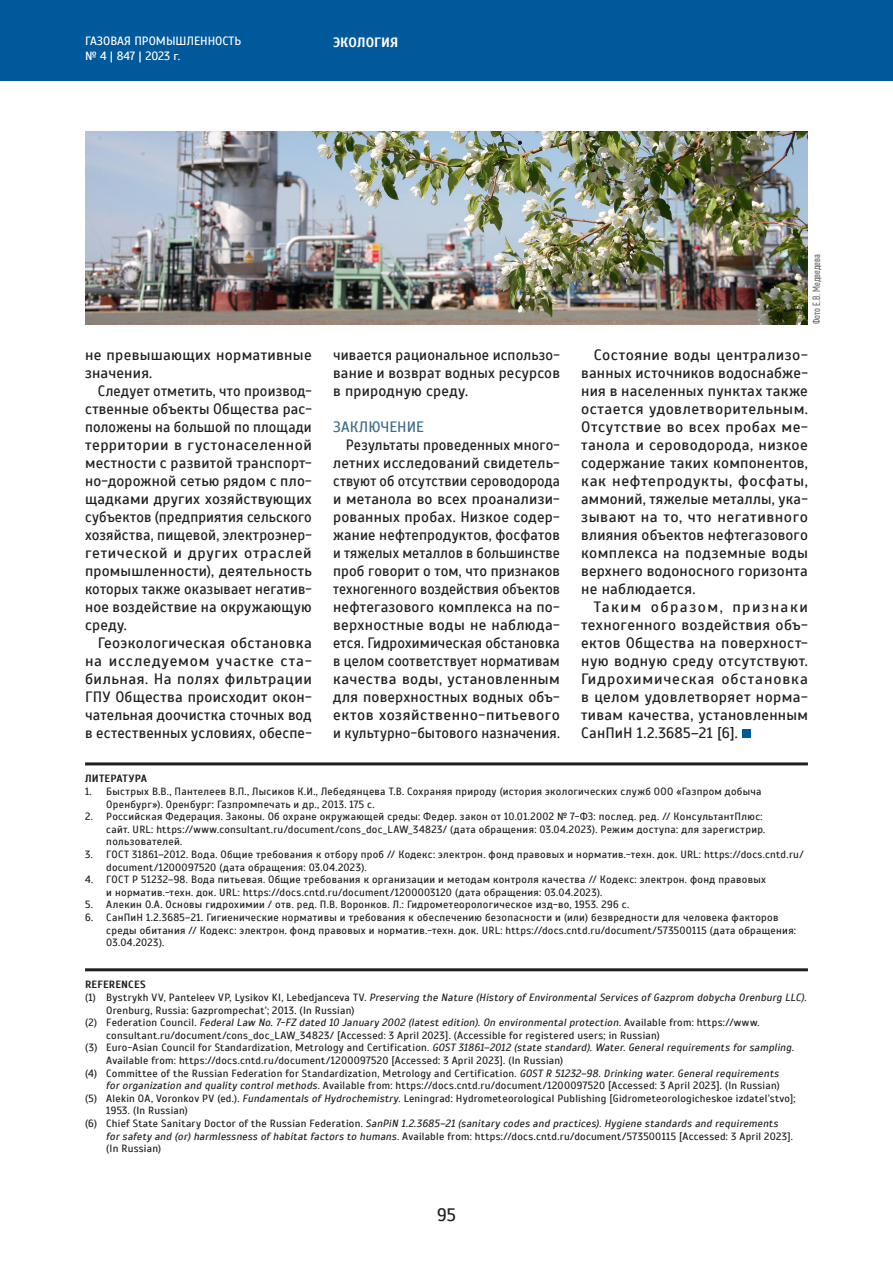
<style>
.page{position:relative;width:893px;height:1263px;background:#fff}
.page>*{position:absolute;margin:0;border:0;box-sizing:border-box;transform-origin:0 0}
.t1{font:18px "Scada";color:#231f20}
.text-main{font:15px/18px "Scada";letter-spacing:.015em;color:#231f20;text-align:justify;scale:.96 1}
.text-main-2{font:15px/18px "Scada";letter-spacing:.015em;color:#231f20;text-align:justify}
.podzag_нов{font:15px "Scada";letter-spacing:.005em;color:#3e6d8b}
.t2{font:700 13.5px "Scada";color:#fff}
.t3{font:12px/14.4px "Scada";color:#fff}
.t4{font:10.5px/12.6px "Scada";letter-spacing:.025em;color:#231f20}
.Literatura_zag{font:700 10.5px "Scada";letter-spacing:.02em;color:#231f20}
.podpis_foto2{font:10.5px "PF Din Text Comp Pro";color:#6c6d70}
.s1{font-style:italic}
</style>
<div class="page">
<div style="left:0;top:0;width:893px;height:81px;background:#00599b"></div>
<div style="left:742px;top:729px;width:9px;height:9px;background:#00599b"></div>
<hr style="left:85px;top:762px;width:723px;height:3px;background:#231f20">
<hr style="left:85px;top:968px;width:723px;height:3px;background:#231f20">
<img style="left:85px;top:132px;width:723px;height:192px">
<p class="t3" style="left:85px;top:34px;width:158px">ГАЗОВАЯ ПРОМЫШЛЕННОСТЬ № 4 | 847 | 2023 г.</p>
<p class="t2" style="left:333px;top:34px;width:67px">ЭКОЛОГИЯ</p>
<p class="text-main-2" style="left:85px;top:346px;width:228px">не превышающих нормативные значения.</p>
<p class="text-main" style="left:85px;top:382px;width:238px;text-indent:13px">Следует отметить, что производ&shy;ственные объекты Общества рас&shy;положены на большой по площади территории в густонаселенной местности с развитой транспорт&shy;но-дорожной сетью рядом с пло&shy;щадками других хозяйствующих субъектов (предприятия сельского хозяйства, пищевой, электроэнер&shy;гетической и других отраслей промышленности), деятельность которых также оказывает негатив&shy;ное воздействие на окружающую среду.</p>
<p class="text-main-2" style="left:85px;top:634px;width:228px;text-indent:13px">Геоэкологическая обстановка на исследуемом участке ста&shy;бильная. На полях фильтрации ГПУ Общества происходит окон&shy;чательная доочистка сточных вод в естественных условиях, обеспе-</p>
<p class="text-main" style="left:333px;top:346px;width:238px">чивается рациональное использо&shy;вание и возврат водных ресурсов в природную среду.</p>
<p class="podzag_нов" style="left:333px;top:418px;width:92px">ЗАКЛЮЧЕНИЕ</p>
<p class="text-main" style="left:333px;top:436px;width:238px;text-indent:13px">Результаты проведенных много&shy;летних исследований свидетель&shy;ствуют об отсутствии сероводорода и метанола во всех проанализи&shy;рованных пробах. Низкое содер&shy;жание нефтепродуктов, фосфатов и тяжелых металлов в большинстве проб говорит о том, что признаков техногенного воздействия объектов нефтегазового комплекса на по&shy;верхностные воды не наблюда&shy;ется. Гидрохимическая обстановка в целом соответствует нормативам качества воды, установленным для поверхностных водных объ&shy;ектов хозяйственно-питьевого и культурно-бытового назначения.</p>
<p class="podpis_foto2" style="left:810px;top:324px;width:71px;rotate:-90deg">Фото Е.В. Медведева</p>
<p class="text-main-2" style="left:581px;top:346px;width:228px;text-indent:13px">Состояние воды централизо&shy;ванных источников водоснабже&shy;ния в населенных пунктах также остается удовлетворительным.<br>Отсутствие во всех пробах ме&shy;танола и сероводорода, низкое содержание таких компонентов, как нефтепродукты, фосфаты, аммоний, тяжелые металлы, ука&shy;зывают на то, что негативного влияния объектов нефтегазового комплекса на подземные воды верхнего водоносного горизонта не наблюдается.</p>
<p class="text-main-2" style="left:581px;top:598px;width:228px;text-indent:13px">Таким образом, признаки техногенного воздействия объ&shy;ектов Общества на поверхност&shy;ную водную среду отсутствуют.<br>Гидрохимическая обстановка в целом удовлетворяет норма&shy;тивам качества, установленным СанПиН 1.2.3685–21 [6].</p>
<p class="Literatura_zag" style="left:85px;top:772px;width:64px">ЛИТЕРАТУРА</p>
<p class="t4" style="left:106px;top:785px;width:657px;text-indent:-21px">1. Быстрых В.В., Пантелеев В.П., Лысиков К.И., Лебедянцева Т.В. Сохраняя природу (история экологических служб ООО «Газпром добыча<br>Оренбург»). Оренбург: Газпромпечать и др., 2013. 175 с.</p>
<p class="t4" style="left:106px;top:810px;width:660px;text-indent:-21px">2. Российская Федерация. Законы. Об охране окружающей среды: Федер. закон от 10.01.2002 № 7-ФЗ: послед. ред. // КонсультантПлюс: сайт. URL: https://www.consultant.ru/document/cons_doc_LAW_34823/ (дата обращения: 03.04.2023). Режим доступа: для зарегистрир. пользователей.</p>
<p class="t4" style="left:106px;top:848px;width:699px;text-indent:-21px">3. ГОСТ 31861–2012. Вода. Общие требования к отбору проб // Кодекс: электрон. фонд правовых и норматив.-техн. док. URL: https://docs.cntd.ru/ document/1200097520 (дата обращения: 03.04.2023).</p>
<p class="t4" style="left:106px;top:873px;width:661px;text-indent:-21px">4. ГОСТ Р 51232–98. Вода питьевая. Общие требования к организации и методам контроля качества // Кодекс: электрон. фонд правовых и норматив.-техн. док. URL: https://docs.cntd.ru/document/1200003120 (дата обращения: 03.04.2023).</p>
<p class="t4" style="left:85px;top:899px;width:546px">5. Алекин О.А. Основы гидрохимии / отв. ред. П.В. Воронков. Л.: Гидрометеорологическое изд-во, 1953. 296 с.</p>
<p class="t4" style="left:106px;top:911px;width:691px;text-indent:-21px">6. СанПиН 1.2.3685–21. Гигиенические нормативы и требования к обеспечению безопасности и (или) безвредности для человека факторов среды обитания // Кодекс: электрон. фонд правовых и норматив.-техн. док. URL: https://docs.cntd.ru/document/573500115 (дата обращения:<br>03.04.2023).</p>
<p class="Literatura_zag" style="left:85px;top:978px;width:62px">REFERENCES</p>
<p class="t4" style="left:106px;top:991px;width:702px;text-indent:-21px">(1) Bystrykh VV, Panteleev VP, Lysikov KI, Lebedjanceva TV. <span class="s1">Preserving the Nature (History of Environmental Services of Gazprom dobycha Orenburg LLC)</span>.<br>Orenburg, Russia: Gazprompechat’; 2013. (In Russian)</p>
<p class="t4" style="left:106px;top:1016px;width:655px;text-indent:-21px">(2) Federation Council. <span class="s1">Federal Law No. 7-FZ dated 10 January 2002 (latest edition). On environmental protection</span>. Available from: https://www. consultant.ru/document/cons_doc_LAW_34823/ [Accessed: 3 April 2023]. (Accessible for registered users; in Russian)</p>
<p class="t4" style="left:106px;top:1041px;width:689px;text-indent:-21px">(3) Euro-Asian Council for Standardization, Metrology and Certification. <span class="s1">GOST 31861–2012 (state standard). Water. General requirements for sampling.<br></span>Available from: https://docs.cntd.ru/document/1200097520 [Accessed: 3 April 2023]. (In Russian)</p>
<p class="t4" style="left:85px;top:1067px;width:696px;text-align:right">(4) Committee of the Russian Federation for Standardization, Metrology and Certification. <span class="s1">GOST R 51232–98. Drinking water. General requirements for organization and quality control methods</span>. Available from: https://docs.cntd.ru/document/1200097520 [Accessed: 3 April 2023]. (In Russian)</p>
<p class="t4" style="left:106px;top:1092px;width:691px;text-indent:-21px">(5) Alekin OA, Voronkov PV (ed.). <span class="s1">Fundamentals of Hydrochemistry</span>. Leningrad: Hydrometeorological Publishing [Gidrometeorologicheskoe izdatel’stvo];<br>1953. (In Russian)</p>
<p class="t4" style="left:106px;top:1117px;width:688px;text-indent:-21px">(6) Chief State Sanitary Doctor of the Russian Federation. <span class="s1">SanPiN 1.2.3685–21 (sanitary codes and practices). Hygiene standards and requirements for safety and (or) harmlessness of habitat factors to humans</span>. Available from: https://docs.cntd.ru/document/573500115 [Accessed: 3 April 2023]. (In Russian)</p>
<h1 class="t1" style="left:437px;top:1204px;width:20px">95</h1>
</div>
